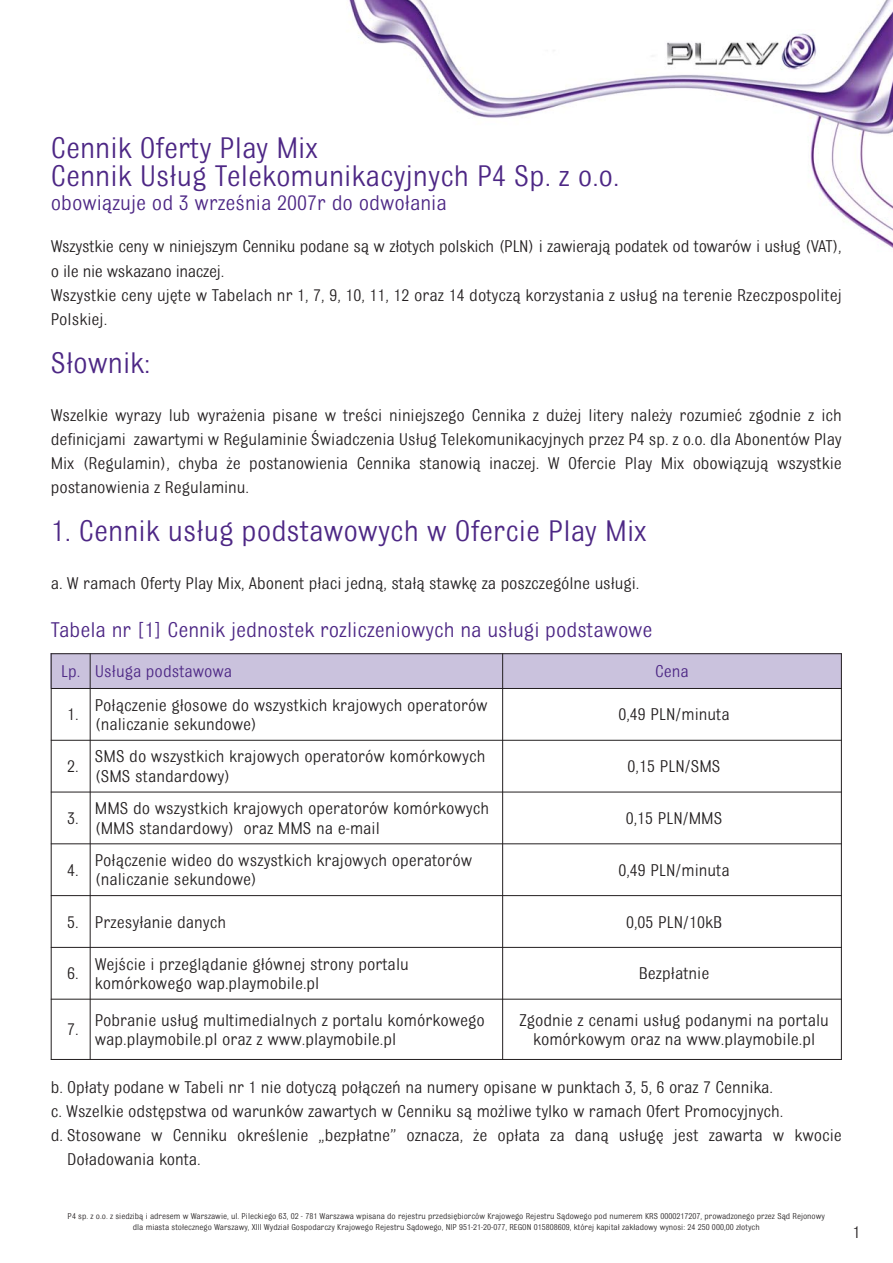
<style>
.page{position:relative;width:893px;height:1263px;background:#fff}
.page>*{position:absolute;margin:0;border:0;box-sizing:border-box;transform-origin:0 0}
.t1{font:31.5px/28.5px "Bulldog Pl";color:#4d2785}
.t2{font:22.5px "Bulldog Pl";color:#4d2785}
.t3{font:18px/19.5px "Bulldog Pl";color:#231f20}
.t4{font:18px/24px "Bulldog Pl";letter-spacing:-.02em;color:#231f20}
.t5{font:18px "Bulldog Pl";color:#4d2785}
.t6{font:9px/10.8px "Bulldog Pl";color:#231f20;text-align:center}
</style>
<div class="page">
<img style="left:349px;top:0;width:543px;height:248px">
<img style="left:665px;top:30px;width:155px;height:41px">
<div style="left:51px;top:653px;width:39px;height:35px;background:#cac2dd"></div>
<div style="left:90px;top:653px;width:413px;height:35px;background:#cac2dd"></div>
<div style="left:503px;top:653px;width:339px;height:35px;background:#cac2dd"></div>
<hr style="left:51px;top:653px;width:1px;height:407px;background:#231f20">
<hr style="left:90px;top:653px;width:1px;height:407px;background:#231f20">
<hr style="left:502px;top:653px;width:1px;height:407px;background:#231f20">
<hr style="left:841px;top:653px;width:1px;height:407px;background:#231f20">
<hr style="left:51px;top:653px;width:791px;height:1px;background:#231f20">
<hr style="left:51px;top:688px;width:791px;height:1px;background:#231f20">
<hr style="left:51px;top:740px;width:791px;height:1px;background:#231f20">
<hr style="left:51px;top:792px;width:791px;height:1px;background:#231f20">
<hr style="left:51px;top:843px;width:791px;height:1px;background:#231f20">
<hr style="left:51px;top:895px;width:791px;height:1px;background:#231f20">
<hr style="left:51px;top:947px;width:791px;height:1px;background:#231f20">
<hr style="left:51px;top:999px;width:791px;height:1px;background:#231f20">
<hr style="left:51px;top:1059px;width:791px;height:1px;background:#231f20">
<h1 class="t1" style="left:51px;top:136px;width:570px">Cennik Oferty Play Mix<br>Cennik Usług Telekomunikacyjnych P4 Sp. z o.o.</h1>
<p class="t2" style="left:51px;top:195px;width:398px">obowiązuje od 3 września 2007r do odwołania</p>
<p class="t4" style="left:51px;top:236px;width:792px">Wszystkie ceny w niniejszym Cenniku podane są w złotych polskich (PLN) i zawierają podatek od towarów i usług (VAT), o ile nie wskazano inaczej.<br>Wszystkie ceny ujęte w Tabelach nr 1, 7, 9, 10, 11, 12 oraz 14 dotyczą korzystania z usług na terenie Rzeczpospolitej Polskiej.</p>
<h1 class="t1" style="left:51px;top:350px;width:101px">Słownik:</h1>
<p class="t3" style="left:51px;top:404px;width:792px;line-height:24px;text-align:justify">Wszelkie wyrazy lub wyrażenia pisane w treści niniejszego Cennika z dużej litery należy rozumieć zgodnie z ich definicjami zawartymi w Regulaminie Świadczenia Usług Telekomunikacyjnych przez P4 sp. z o.o. dla Abonentów Play Mix (Regulamin), chyba że postanowienia Cennika stanowią inaczej. W Ofercie Play Mix obowiązują wszystkie postanowienia z Regulaminu.</p>
<h1 class="t1" style="left:51px;top:518px;width:597px">1. Cennik usług podstawowych w Ofercie Play Mix</h1>
<p class="t3" style="left:51px;top:574px;width:590px">a. W ramach Oferty Play Mix, Abonent płaci jedną, stałą stawkę za poszczególne usługi.</p>
<p class="t2" style="left:51px;top:622px;width:603px">Tabela nr [1] Cennik jednostek rozliczeniowych na usługi podstawowe</p>
<p class="t5" style="left:61px;top:665px;width:173px">Lp. Usługa podstawowa</p>
<p class="t5" style="left:655px;top:665px;width:35px">Cena</p>
<p class="t3" style="left:67px;top:706px;width:13px">1.</p>
<p class="t3" style="left:95px;top:696px;width:394px">Połączenie głosowe do wszystkich krajowych operatorów (naliczanie sekundowe)</p>
<p class="t3" style="left:618px;top:706px;width:113px">0,49 PLN/minuta</p>
<p class="t3" style="left:67px;top:758px;width:13px">2.</p>
<p class="t3" style="left:95px;top:748px;width:392px">SMS do wszystkich krajowych operatorów komórkowych (SMS standardowy)</p>
<p class="t3" style="left:628px;top:758px;width:94px">0,15 PLN/SMS</p>
<p class="t3" style="left:67px;top:810px;width:13px">3.</p>
<p class="t3" style="left:95px;top:800px;width:396px">MMS do wszystkich krajowych operatorów komórkowych (MMS standardowy) oraz MMS na e-mail</p>
<p class="t3" style="left:626px;top:810px;width:98px">0,15 PLN/MMS</p>
<p class="t3" style="left:67px;top:861px;width:13px">4.</p>
<p class="t3" style="left:95px;top:852px;width:379px">Połączenie wideo do wszystkich krajowych operatorów (naliczanie sekundowe)</p>
<p class="t3" style="left:618px;top:861px;width:113px">0,49 PLN/minuta</p>
<p class="t3" style="left:67px;top:913px;width:161px">5. Przesyłanie danych</p>
<p class="t3" style="left:626px;top:913px;width:98px">0,05 PLN/10kB</p>
<p class="t3" style="left:67px;top:965px;width:13px">6.</p>
<p class="t3" style="left:95px;top:955px;width:316px">Wejście i przeglądanie głównej strony portalu komórkowego wap.playmobile.pl</p>
<p class="t3" style="left:639px;top:965px;width:72px">Bezpłatnie</p>
<p class="t3" style="left:67px;top:1021px;width:13px">7.</p>
<p class="t3" style="left:95px;top:1011px;width:392px">Pobranie usług multimedialnych z portalu komórkowego wap.playmobile.pl oraz z www.playmobile.pl</p>
<p class="t3" style="left:519px;top:1011px;width:311px;text-align:center">Zgodnie z cenami usług podanymi na portalu komórkowym oraz na www.playmobile.pl</p>
<p class="t3" style="left:51px;top:1078px;width:724px">b. Opłaty podane w Tabeli nr 1 nie dotyczą połączeń na numery opisane w punktach 3, 5, 6 oraz 7 Cennika.</p>
<p class="t3" style="left:51px;top:1102px;width:734px">c. Wszelkie odstępstwa od warunków zawartych w Cenniku są możliwe tylko w ramach Ofert Promocyjnych.</p>
<p class="t3" style="left:51px;top:1126px;width:792px">d. Stosowane w Cenniku określenie „bezpłatne” oznacza, że opłata za daną usługę jest zawarta w kwocie</p>
<p class="t3" style="left:67px;top:1150px;width:135px">Doładowania konta.</p>
<p class="t6" style="left:68px;top:1211px;width:759px">P4 sp. z o.o. z siedzibą i adresem w Warszawie, ul. Pileckiego 63, 02 - 781 Warszawa wpisana do rejestru przedsiębiorców Krajowego Rejestru Sądowego pod numerem KRS 0000217207, prowadzonego przez Sąd Rejonowy dla miasta stołecznego Warszawy, XIII Wydział Gospodarczy Krajowego Rejestru Sądowego, NIP 951-21-20-077, REGON 015808609, której kapitał zakładowy wynosi: 24 250 000,00 złotych</p>
<p class="t3" style="left:853px;top:1224px;width:10px">1</p>
</div>
